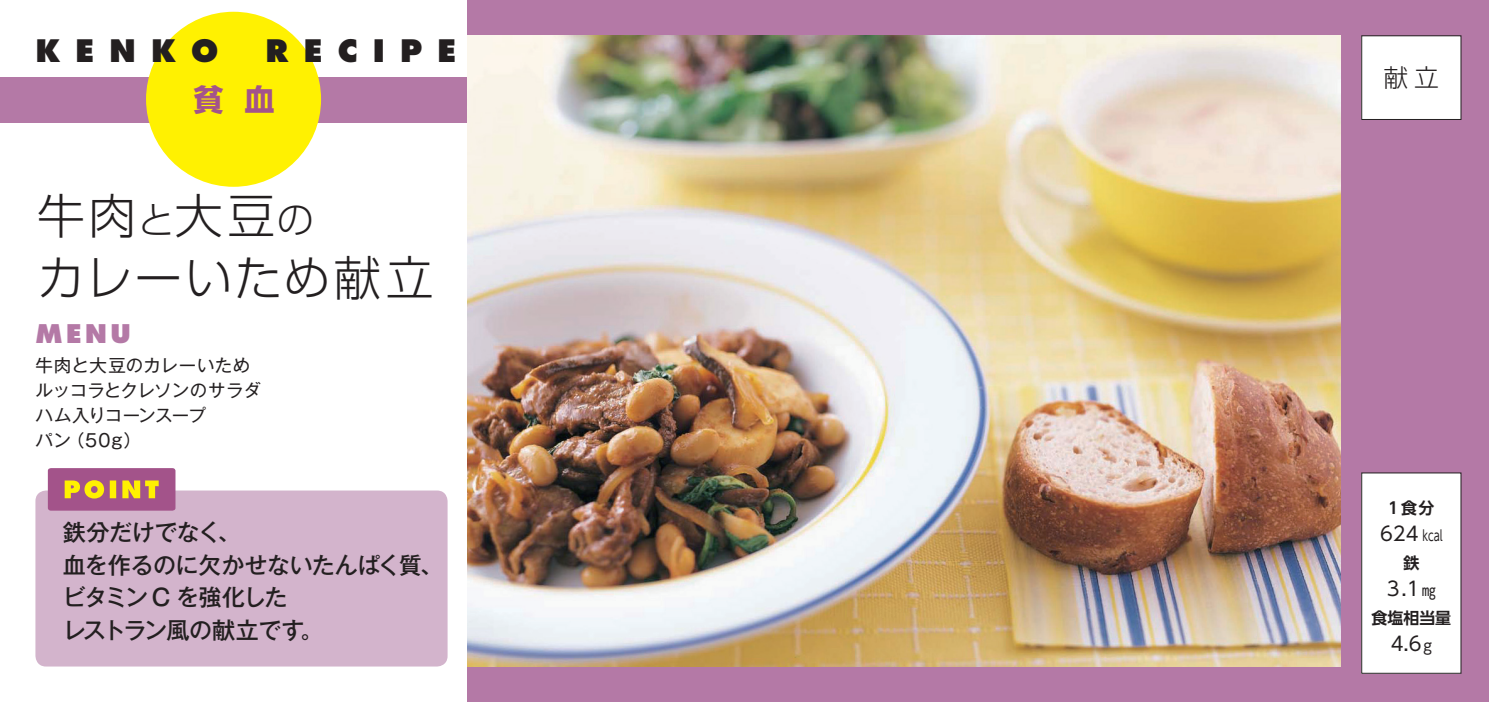
<style>
.page{position:relative;width:1489px;height:702px;background:#fff}
.page>*{position:absolute;margin:0;border:0;box-sizing:border-box;transform-origin:0 0}
.t1{font:300 47.75px/62.5px "UD Shin Go Pro";letter-spacing:.05em;color:#231f20}
.t2{font:800 30px "Futura";letter-spacing:.505em;color:#231f20}
.t3{font:700 30px "UD Shin Go Pro";color:#a3538a}
.t4{font:800 25px "Futura";color:#b479a6}
.t5{font:300 24.75px "UD Shin Go Pro";color:#231f20}
.t6{font:500 23px/32.5px "Gothic MB101 Pro";letter-spacing:-.025em;color:#231f20}
.t7{font:19.5px "UD Shin Go Pro";color:#231f20}
.t8{font:17.5px/25px "Gothic MB101 Pro";letter-spacing:.005em;color:#231f20}
.t9{font:700 16px "UD Shin Go Pro De";color:#231f20}
.t10{font:14.25px "UD Shin Go Pro";color:#231f20;scale:.7 1}
.s1{font-size:37.25px}
.s2{font-size:19.5px}
.s3{font-size:14.25px}
</style>
<div class="page">
<div style="left:468px;top:0;width:1020px;height:702px;background:#b479a6"></div>
<div style="left:0;top:77px;width:506px;height:45px;background:#b479a6"></div>
<img style="left:468px;top:35px;width:871px;height:631px">
<div style="left:146px;top:12px;width:175px;height:175px;background:#fff101;border-radius:50%"></div>
<div style="left:1361px;top:36px;width:99px;height:83px;background:#fff"></div>
<div style="left:1361px;top:35px;width:100px;height:85px;border:1px solid #231f20"></div>
<div style="left:35px;top:490px;width:412px;height:176px;background:#d3b4cc;border-radius:11px"></div>
<div style="left:48px;top:468px;width:127px;height:42px;background:#a3538a;border-radius:3px"></div>
<svg style="left:65px;top:480px;width:94px;height:18px"></svg>
<div style="left:1361px;top:473px;width:99px;height:200px;background:#fff"></div>
<div style="left:1361px;top:472px;width:100px;height:201px;border:1px solid #231f20"></div>
<h2 class="t2" style="left:35px;top:32px;width:184px">KENKO</h2>
<h2 class="t2" style="left:265px;top:32px;width:192px">RECIPE</h2>
<h2 class="t3" style="left:193px;top:75px;width:83px">貧 血</h2>
<h1 class="t1" style="left:37px;top:182px;width:398px">牛肉<span class="s1">と</span>大豆<span class="s1">の<br></span>カレーいため献立</h1>
<p class="t4" style="left:35px;top:318px;width:97px">MENU</p>
<p class="t8" style="left:35px;top:350px;width:227px">牛肉と大豆のカレーいためルッコラとクレソンのサラダハム入りコーンスープ<br>パン（50g）</p>
<p class="t6" style="left:63px;top:513px;width:382px">鉄分だけでなく、<br>血を作るのに欠かせないたんぱく質、ビタミン C を強化した<br>レストラン風の献立です。</p>
<p class="t5" style="left:1383px;top:58px;width:57px">献 立</p>
<p class="t9" style="left:1388px;top:495px;width:48px">1食分</p>
<p class="t10" style="left:1379px;top:524px;width:91px"><span class="s2">624</span> kcal</p>
<p class="t9" style="left:1403px;top:550px;width:17px">鉄</p>
<p class="t7" style="left:1386px;top:572px;width:51px">3.1<span class="s3">㎎</span></p>
<p class="t9" style="left:1371px;top:605px;width:81px">食塩相当量</p>
<p class="t7" style="left:1390px;top:627px;width:43px">4.6<span class="s3">g</span></p>
</div>
